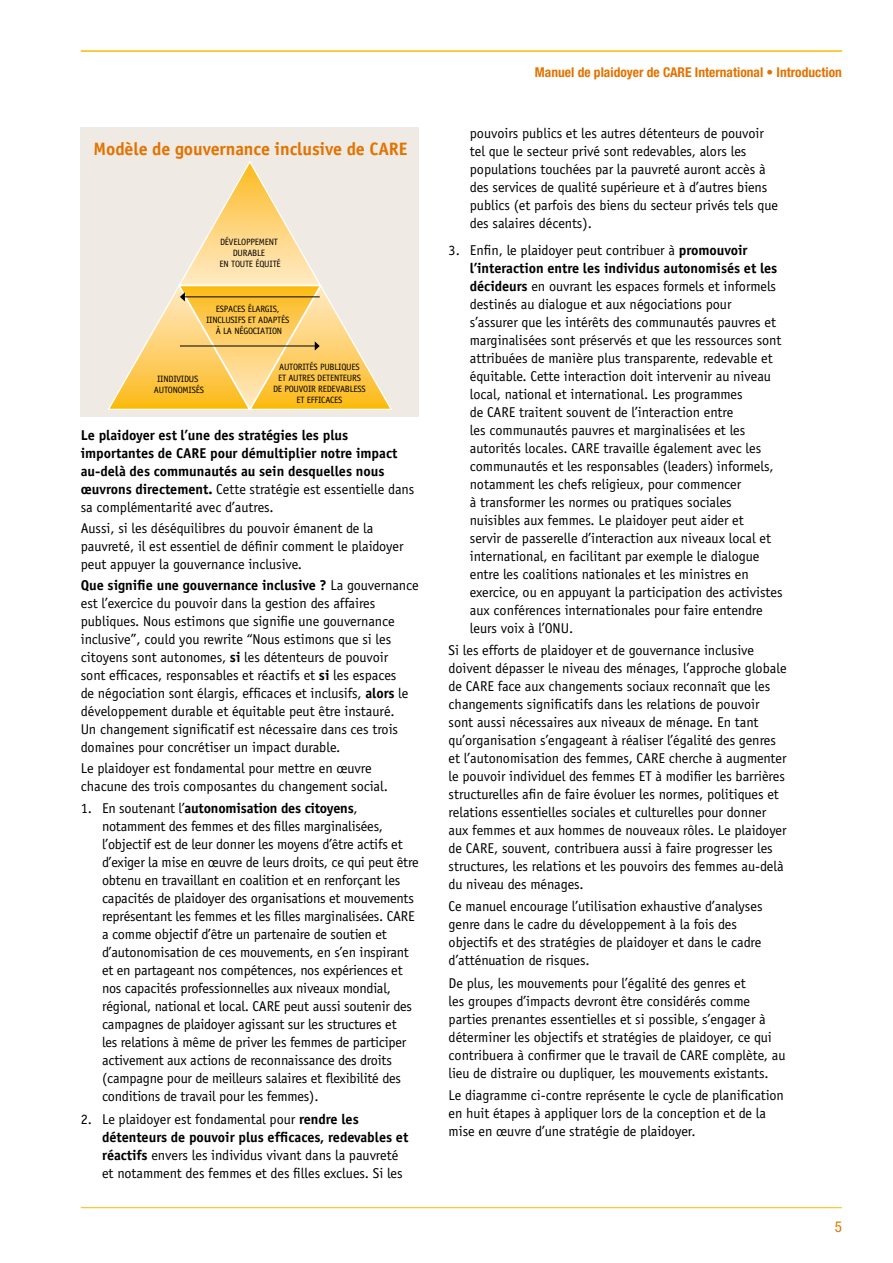
<style>
.page{position:relative;width:893px;height:1263px;background:#fff}
.page>*{position:absolute;margin:0;border:0;box-sizing:border-box;transform-origin:0 0}
.t1{font:700 18px "Officina Sans";letter-spacing:-.005em;color:#e27300}
.t2{font:condensed 15px "Helvetica Neue";color:#e27300}
.t3{font:14.25px/18px "Officina Sans";letter-spacing:-.005em;color:#000}
.t4{font:700 14.25px/18px "Officina Sans";letter-spacing:-.005em;color:#000}
.t5{font:700 condensed 13.5px "Helvetica Neue";color:#e27300}
.t6{font:9.15px/10.9px "Officina Sans";letter-spacing:-.025em;color:#000;text-align:center}
.s1{font-weight:400}
.s2{font-weight:700}
</style>
<div class="page">
<hr style="left:81px;top:1207px;width:761px;height:1px;background:#fbba00">
<hr style="left:81px;top:50px;width:761px;height:2px;background:#fbba00">
<div style="left:81px;top:128px;width:338px;height:289px;background:#efeae4"></div>
<svg style="left:108px;top:161px;width:284px;height:249px"></svg>
<p class="t1" style="left:94px;top:137px;width:315px">Modèle de gouvernance inclusive de CARE</p>
<p class="t6" style="left:220px;top:236px;width:63px">DÉVELOPPEMENT<br>DURABLE<br>EN TOUTE ÉQUITÉ</p>
<p class="t6" style="left:206px;top:304px;width:85px">ESPACES ÉLARGIS,<br>IINCLUSIFS ET ADAPTÉS<br>À LA NÉGOCIATION</p>
<p class="t6" style="left:154px;top:374px;width:51px">IINDIVIDUS<br>AUTONOMISÉS</p>
<p class="t6" style="left:273px;top:361px;width:94px">AUTORITÉS PUBLIQUES<br>ET AUTRES DETENTEURS<br>DE POUVOIR REDEVABLESS<br>ET EFFICACES</p>
<p class="t4" style="left:81px;top:426px;width:335px">Le plaidoyer est l’une des stratégies les plus importantes de CARE pour démultiplier notre impact au-delà des communautés au sein desquelles nous œuvrons directement. <span class="s1">Cette stratégie est essentielle dans sa complémentarité avec d’autres.</span></p>
<p class="t3" style="left:81px;top:519px;width:324px">Aussi, si les déséquilibres du pouvoir émanent de la pauvreté, il est essentiel de définir comment le plaidoyer peut appuyer la gouvernance inclusive.</p>
<p class="t3" style="left:81px;top:576px;width:339px"><span class="s2">Que signifie une gouvernance inclusive ?</span> La gouvernance est l’exercice du pouvoir dans la gestion des affaires publiques. Nous estimons que signifie une gouvernance inclusive”, could you rewrite “Nous estimons que si les citoyens sont autonomes, <span class="s2">si</span> les détenteurs de pouvoir<br>sont efficaces, responsables et réactifs et <span class="s2">si</span> les espaces<br>de négociation sont élargis, efficaces et inclusifs, <span class="s2">alors</span> le développement durable et équitable peut être instauré.<br>Un changement significatif est nécessaire dans ces trois domaines pour concrétiser un impact durable.</p>
<p class="t3" style="left:81px;top:760px;width:309px">Le plaidoyer est fondamental pour mettre en œuvre chacune des trois composantes du changement social.</p>
<p class="t3" style="left:102px;top:799px;width:318px;text-indent:-21px">1. En soutenant l’<span class="s2">autonomisation des citoyens</span>, notamment des femmes et des filles marginalisées, l’objectif est de leur donner les moyens d’être actifs et d’exiger la mise en œuvre de leurs droits, ce qui peut être obtenu en travaillant en coalition et en renforçant les capacités de plaidoyer des organisations et mouvements représentant les femmes et les filles marginalisées. CARE a comme objectif d’être un partenaire de soutien et d’autonomisation de ces mouvements, en s’en inspirant et en partageant nos compétences, nos expériences et nos capacités professionnelles aux niveaux mondial, régional, national et local. CARE peut aussi soutenir des campagnes de plaidoyer agissant sur les structures et<br>les relations à même de priver les femmes de participer activement aux actions de reconnaissance des droits (campagne pour de meilleurs salaires et flexibilité des conditions de travail pour les femmes).</p>
<p class="t3" style="left:102px;top:1110px;width:308px;text-indent:-21px">2. Le plaidoyer est fondamental pour <span class="s2">rendre les détenteurs de pouvoir plus efficaces, redevables et réactifs</span> envers les individus vivant dans la pauvreté et notamment des femmes et des filles exclues. Si les</p>
<p class="t5" style="left:535px;top:64px;width:308px">Manuel de plaidoyer de CARE International • Introduction</p>
<p class="t3" style="left:470px;top:124px;width:310px">pouvoirs publics et les autres détenteurs de pouvoir tel que le secteur privé sont redevables, alors les populations touchées par la pauvreté auront accès à des services de qualité supérieure et à d’autres biens publics (et parfois des biens du secteur privés tels que des salaires décents).</p>
<p class="t3" style="left:470px;top:241px;width:314px;text-indent:-21px">3. Enfin, le plaidoyer peut contribuer à <span class="s2">promouvoir l’interaction entre les individus autonomisés et les décideurs</span> en ouvrant les espaces formels et informels destinés au dialogue et aux négociations pour s’assurer que les intérêts des communautés pauvres et marginalisées sont préservés et que les ressources sont attribuées de manière plus transparente, redevable et équitable. Cette interaction doit intervenir au niveau local, national et international. Les programmes<br>de CARE traitent souvent de l’interaction entre<br>les communautés pauvres et marginalisées et les autorités locales. CARE travaille également avec les communautés et les responsables (leaders) informels, notamment les chefs religieux, pour commencer<br>à transformer les normes ou pratiques sociales nuisibles aux femmes. Le plaidoyer peut aider et<br>servir de passerelle d’interaction aux niveaux local et international, en facilitant par exemple le dialogue entre les coalitions nationales et les ministres en exercice, ou en appuyant la participation des activistes aux conférences internationales pour faire entendre leurs voix à l’ONU.</p>
<p class="t3" style="left:449px;top:641px;width:340px">Si les efforts de plaidoyer et de gouvernance inclusive doivent dépasser le niveau des ménages, l’approche globale de CARE face aux changements sociaux reconnaît que les changements significatifs dans les relations de pouvoir sont aussi nécessaires aux niveaux de ménage. En tant qu’organisation s’engageant à réaliser l’égalité des genres et l’autonomisation des femmes, CARE cherche à augmenter le pouvoir individuel des femmes ET à modifier les barrières structurelles afin de faire évoluer les normes, politiques et relations essentielles sociales et culturelles pour donner aux femmes et aux hommes de nouveaux rôles. Le plaidoyer de CARE, souvent, contribuera aussi à faire progresser les structures, les relations et les pouvoirs des femmes au-delà du niveau des ménages.</p>
<p class="t3" style="left:449px;top:897px;width:315px">Ce manuel encourage l’utilisation exhaustive d’analyses genre dans le cadre du développement à la fois des objectifs et des stratégies de plaidoyer et dans le cadre d’atténuation de risques.</p>
<p class="t3" style="left:449px;top:974px;width:338px">De plus, les mouvements pour l’égalité des genres et<br>les groupes d’impacts devront être considérés comme parties prenantes essentielles et si possible, s’engager à déterminer les objectifs et stratégies de plaidoyer, ce qui contribuera à confirmer que le travail de CARE complète, au lieu de distraire ou dupliquer, les mouvements existants.</p>
<p class="t3" style="left:449px;top:1086px;width:337px">Le diagramme ci-contre représente le cycle de planification en huit étapes à appliquer lors de la conception et de la mise en œuvre d’une stratégie de plaidoyer.</p>
<p class="t2" style="left:835px;top:1218px;width:9px">5</p>
</div>
